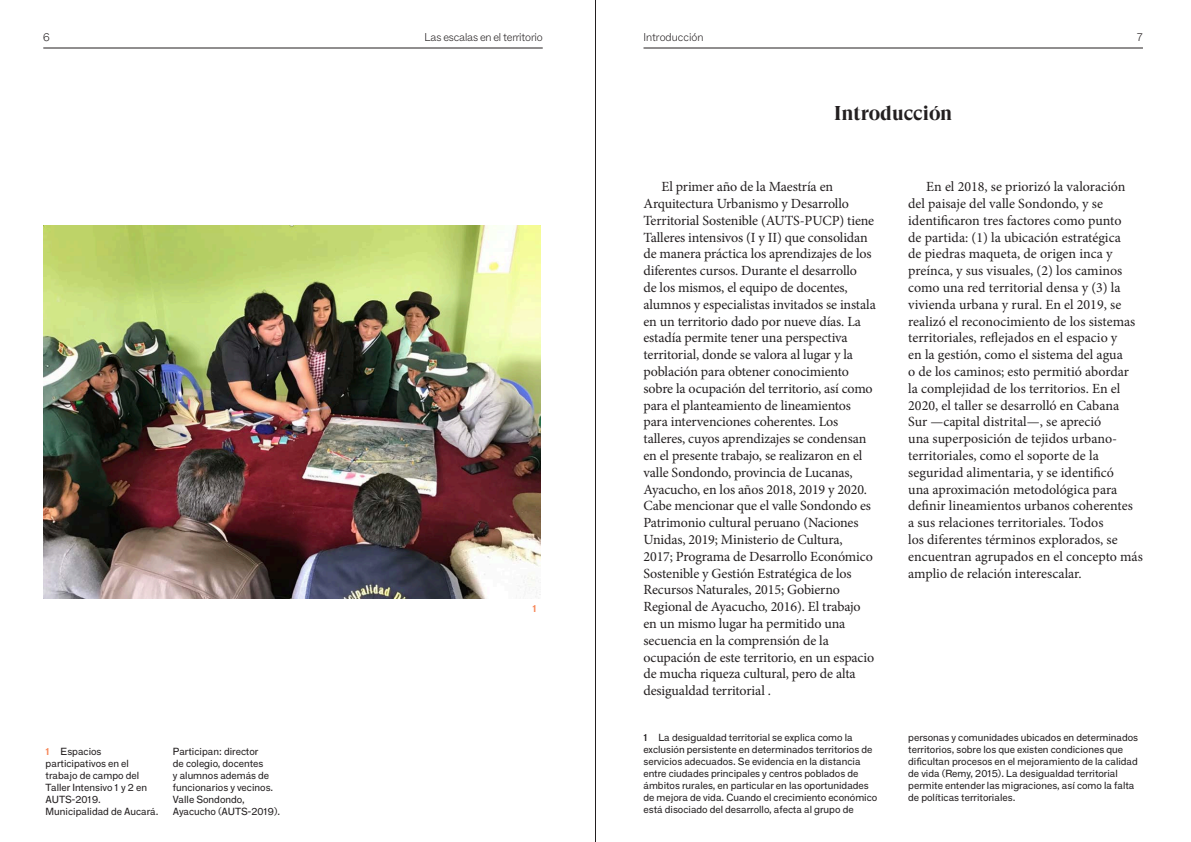
<style>
.page{position:relative;width:1191px;height:842px;background:#fff}
.page>*{position:absolute;margin:0;border:0;box-sizing:border-box;transform-origin:0 0}
.t1{font:700 20px "GT Super Display";color:#231f20}
.t2{font:14px/16.8px "Minion Pro";letter-spacing:-.01em;color:#231f20}
.t3{font:100 11px "F Grotesk";letter-spacing:-.02em;color:#231f20}
.t4{font:100 11px "F Grotesk";color:#231f20}
.t5{font:10px/12px "F Grotesk";color:#231f20}
.t6{font:700 10px "F Grotesk";color:#f6895c}
.s1{font-weight:700;color:#f6895c}
.s2{font-family:"F Grotesk Demi"}
</style>
<div class="page">
<hr style="left:643px;top:48px;width:500px;height:1px;background:#231f20">
<hr style="left:43px;top:48px;width:500px;height:1px;background:#231f20">
<hr style="left:595px;top:0;width:1px;height:842px;background:#231f20">
<img style="left:43px;top:225px;width:497px;height:373px">
<p class="t3" style="left:43px;top:29px;width:8px">6</p>
<p class="t3" style="left:424px;top:29px;width:120px">Las escalas en el territorio</p>
<p class="t4" style="left:643px;top:29px;width:61px">Introducción</p>
<p class="t3" style="left:1136px;top:29px;width:8px">7</p>
<p class="t5" style="left:46px;top:745px;width:103px"><span class="s1">1</span> Espacios participativos en el trabajo de campo del<br>Taller Intensivo 1 y 2 en<br>AUTS-2019.</p>
<p class="t5" style="left:46px;top:805px;width:114px">Municipalidad de Aucará.</p>
<p class="t5" style="left:173px;top:745px;width:109px">Participan: director<br>de colegio, docentes<br>y alumnos además de funcionarios y vecinos.<br>Valle Sondondo,<br>Ayacucho (AUTS-2019).</p>
<p class="t6" style="left:532px;top:601px;width:6px">1</p>
<p class="t1" style="left:834px;top:102px;width:120px">Introducción</p>
<p class="t2" style="left:643px;top:178px;width:234px;text-indent:18px">El primer año de la Maestría en Arquitectura Urbanismo y Desarrollo Territorial Sostenible (AUTS-PUCP) tiene Talleres intensivos (I y II) que consolidan de manera práctica los aprendizajes de los diferentes cursos. Durante el desarrollo<br>de los mismos, el equipo de docentes, alumnos y especialistas invitados se instala en un territorio dado por nueve días. La estadía permite tener una perspectiva territorial, donde se valora al lugar y la población para obtener conocimiento sobre la ocupación del territorio, así como para el planteamiento de lineamientos para intervenciones coherentes. Los talleres, cuyos aprendizajes se condensan en el presente trabajo, se realizaron en el valle Sondondo, provincia de Lucanas, Ayacucho, en los años 2018, 2019 y 2020.<br>Cabe mencionar que el valle Sondondo es Patrimonio cultural peruano (Naciones Unidas, 2019; Ministerio de Cultura,<br>2017; Programa de Desarrollo Económico Sostenible y Gestión Estratégica de los Recursos Naturales, 2015; Gobierno Regional de Ayacucho, 2016). El trabajo en un mismo lugar ha permitido una secuencia en la comprensión de la ocupación de este territorio, en un espacio de mucha riqueza cultural, pero de alta desigualdad territorial .</p>
<p class="t2" style="left:908px;top:178px;width:236px;text-indent:18px">En el 2018, se priorizó la valoración del paisaje del valle Sondondo, y se identificaron tres factores como punto<br>de partida: (1) la ubicación estratégica<br>de piedras maqueta, de origen inca y preínca, y sus visuales, (2) los caminos como una red territorial densa y (3) la vivienda urbana y rural. En el 2019, se realizó el reconocimiento de los sistemas territoriales, reflejados en el espacio y<br>en la gestión, como el sistema del agua<br>o de los caminos; esto permitió abordar<br>la complejidad de los territorios. En el 2020, el taller se desarrolló en Cabana<br>Sur —capital distrital—, se apreció<br>una superposición de tejidos urbano&shy;territoriales, como el soporte de la seguridad alimentaria, y se identificó<br>una aproximación metodológica para definir lineamientos urbanos coherentes<br>a sus relaciones territoriales. Todos<br>los diferentes términos explorados, se encuentran agrupados en el concepto más amplio de relación interescalar.</p>
<p class="t5" style="left:643px;top:731px;width:235px"><span class="s2">1</span> La desigualdad territorial se explica como la exclusión persistente en determinados territorios de servicios adecuados. Se evidencia en la distancia entre ciudades principales y centros poblados de ámbitos rurales, en particular en las oportunidades de mejora de vida. Cuando el crecimiento económico está disociado del desarrollo, afecta al grupo de</p>
<p class="t5" style="left:908px;top:731px;width:231px">personas y comunidades ubicados en determinados territorios, sobre los que existen condiciones que dificultan procesos en el mejoramiento de la calidad de vida (Remy, 2015). La desigualdad territorial permite entender las migraciones, así como la falta de políticas territoriales.</p>
</div>
